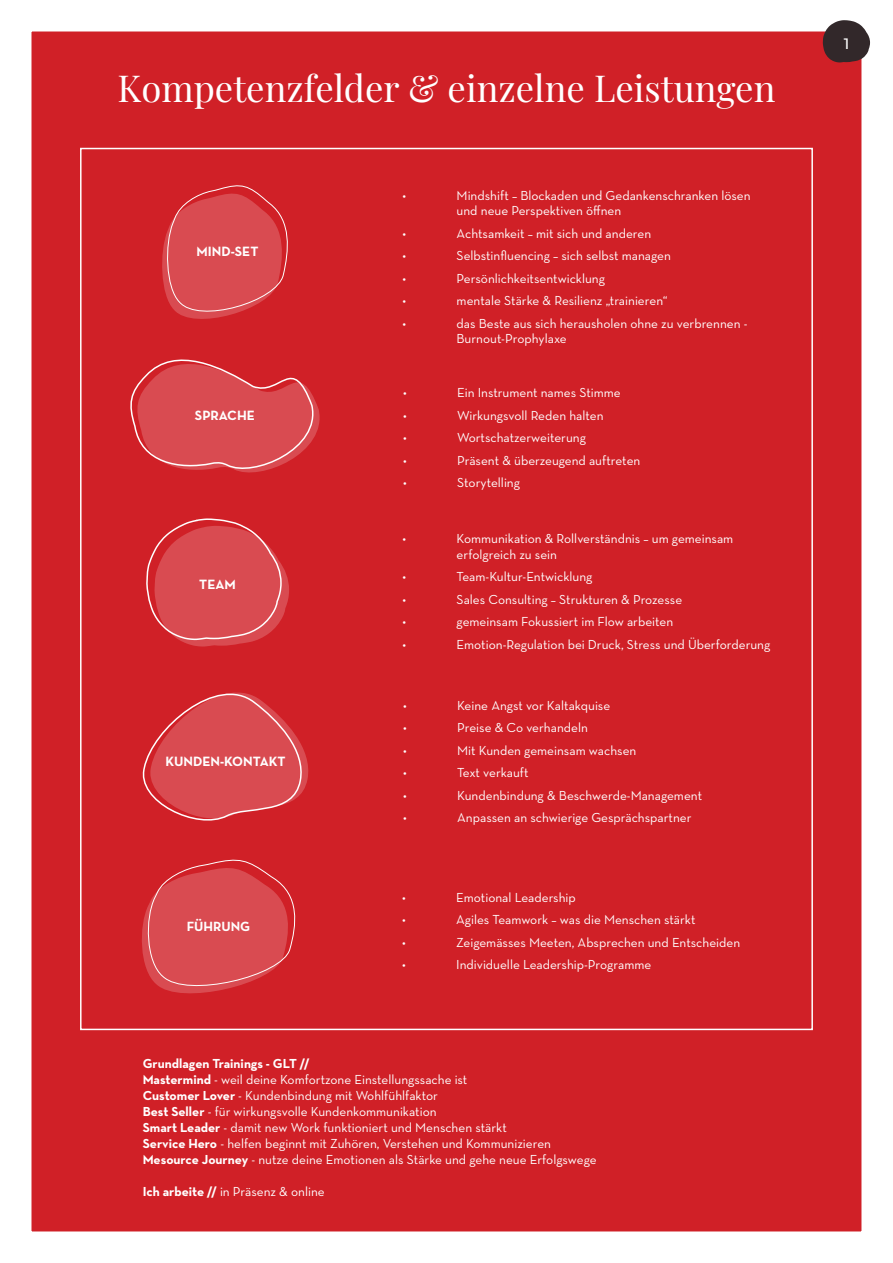
<style>
.page{position:relative;width:893px;height:1263px;background:#fff}
.page>*{position:absolute;margin:0;border:0;box-sizing:border-box;transform-origin:0 0}
.t1{font:36.45px "Playfair Display";color:#fff}
.t2{font:21px "Neutra Text";color:#fff}
.t3{font:700 13.65px "Neutra Text";color:#fff}
.t4{font:13.35px/15px "Neutra Text";color:#fff}
.t5{font:700 13.35px "Neutra Text";color:#fff}
.s1{font-weight:700}
</style>
<div class="page">
<div style="left:16px;top:16px;width:861px;height:1231px;background:#d02027"></div>
<div style="left:0;top:0;width:893px;height:1263px;border:32px solid #fff"></div>
<svg style="left:162px;top:185px;width:126px;height:134px"></svg>
<svg style="left:130px;top:359px;width:190px;height:114px"></svg>
<svg style="left:142px;top:692px;width:167px;height:129px"></svg>
<svg style="left:142px;top:859px;width:154px;height:135px"></svg>
<svg style="left:146px;top:518px;width:143px;height:128px"></svg>
<svg style="left:823px;top:20px;width:47px;height:42px;background:#564749"></svg>
<p class="t1" style="left:118px;top:60px;width:659px">Kompetenzfelder &amp; einzelne Leistungen</p>
<p class="t3" style="left:196px;top:243px;width:64px">MIND-SET</p>
<p class="t3" style="left:195px;top:407px;width:61px">SPRACHE</p>
<p class="t3" style="left:199px;top:576px;width:38px">TEAM</p>
<p class="t3" style="left:165px;top:753px;width:122px">KUNDEN-KONTAKT</p>
<p class="t3" style="left:187px;top:917px;width:65px">FÜHRUNG</p>
<p class="t4" style="left:403px;top:188px;width:5px">•</p>
<p class="t4" style="left:457px;top:188px;width:296px">Mindshift – Blockaden und Gedankenschranken lösen und neue Perspektiven öffnen</p>
<p class="t4" style="left:403px;top:226px;width:5px">•</p>
<p class="t4" style="left:457px;top:226px;width:196px">Achtsamkeit – mit sich und anderen</p>
<p class="t4" style="left:403px;top:248px;width:5px">•</p>
<p class="t4" style="left:457px;top:248px;width:216px">Selbstinfluencing – sich selbst managen</p>
<p class="t4" style="left:403px;top:271px;width:5px">•</p>
<p class="t4" style="left:457px;top:271px;width:150px">Persönlichkeitsentwicklung</p>
<p class="t4" style="left:403px;top:293px;width:5px">•</p>
<p class="t4" style="left:457px;top:293px;width:212px">mentale Stärke &amp; Resilienz „trainieren“</p>
<p class="t4" style="left:403px;top:316px;width:5px">•</p>
<p class="t4" style="left:457px;top:316px;width:292px">das Beste aus sich herausholen ohne zu verbrennen -<br>Burnout-Prophylaxe</p>
<p class="t4" style="left:403px;top:385px;width:5px">•</p>
<p class="t4" style="left:457px;top:385px;width:165px">Ein Instrument names Stimme</p>
<p class="t4" style="left:403px;top:408px;width:5px">•</p>
<p class="t4" style="left:457px;top:408px;width:148px">Wirkungsvoll Reden halten</p>
<p class="t4" style="left:403px;top:430px;width:5px">•</p>
<p class="t4" style="left:457px;top:430px;width:130px">Wortschatzerweiterung</p>
<p class="t4" style="left:403px;top:453px;width:5px">•</p>
<p class="t4" style="left:457px;top:453px;width:185px">Präsent &amp; überzeugend auftreten</p>
<p class="t4" style="left:403px;top:475px;width:5px">•</p>
<p class="t4" style="left:457px;top:475px;width:64px">Storytelling</p>
<p class="t4" style="left:403px;top:530px;width:5px">•</p>
<p class="t4" style="left:457px;top:530px;width:278px;line-height:15.9px">Kommunikation &amp; Rollverständnis – um gemeinsam erfolgreich zu sein</p>
<p class="t4" style="left:403px;top:569px;width:5px">•</p>
<p class="t4" style="left:457px;top:569px;width:137px">Team-Kultur-Entwicklung</p>
<p class="t4" style="left:403px;top:591px;width:5px">•</p>
<p class="t4" style="left:457px;top:591px;width:227px">Sales Consulting – Strukturen &amp; Prozesse</p>
<p class="t4" style="left:403px;top:614px;width:5px">•</p>
<p class="t4" style="left:457px;top:614px;width:218px">gemeinsam Fokussiert im Flow arbeiten</p>
<p class="t4" style="left:403px;top:636px;width:5px">•</p>
<p class="t4" style="left:457px;top:636px;width:315px">Emotion-Regulation bei Druck, Stress und Überforderung</p>
<p class="t4" style="left:403px;top:697px;width:5px">•</p>
<p class="t4" style="left:457px;top:697px;width:155px">Keine Angst vor Kaltakquise</p>
<p class="t4" style="left:403px;top:720px;width:5px">•</p>
<p class="t4" style="left:457px;top:720px;width:132px">Preise &amp; Co verhandeln</p>
<p class="t4" style="left:403px;top:742px;width:5px">•</p>
<p class="t4" style="left:457px;top:742px;width:181px">Mit Kunden gemeinsam wachsen</p>
<p class="t4" style="left:403px;top:765px;width:5px">•</p>
<p class="t4" style="left:457px;top:765px;width:73px">Text verkauft</p>
<p class="t4" style="left:403px;top:787px;width:5px">•</p>
<p class="t4" style="left:457px;top:787px;width:246px">Kundenbindung &amp; Beschwerde-Management</p>
<p class="t4" style="left:403px;top:810px;width:5px">•</p>
<p class="t4" style="left:457px;top:810px;width:236px">Anpassen an schwierige Gesprächspartner</p>
<p class="t4" style="left:402px;top:889px;width:5px">•</p>
<p class="t4" style="left:456px;top:889px;width:121px">Emotional Leadership</p>
<p class="t4" style="left:402px;top:912px;width:5px">•</p>
<p class="t4" style="left:456px;top:912px;width:241px">Agiles Teamwork – was die Menschen stärkt</p>
<p class="t4" style="left:402px;top:934px;width:5px">•</p>
<p class="t4" style="left:456px;top:934px;width:285px">Zeigemässes Meeten, Absprechen und Entscheiden</p>
<p class="t4" style="left:402px;top:957px;width:5px">•</p>
<p class="t4" style="left:456px;top:957px;width:197px">Individuelle Leadership-Programme</p>
<p class="t5" style="left:143px;top:1055px;width:168px">Grundlagen Trainings - GLT //</p>
<p class="t4" style="left:143px;top:1072px;width:326px"><span class="s1">Mastermind</span> - weil deine Komfortzone Einstellungssache ist</p>
<p class="t4" style="left:143px;top:1088px;width:297px"><span class="s1">Customer Lover</span> - Kundenbindung mit Wohlfühlfaktor</p>
<p class="t4" style="left:143px;top:1104px;width:295px"><span class="s1">Best Seller</span> - für wirkungsvolle Kundenkommunikation</p>
<p class="t4" style="left:143px;top:1120px;width:366px"><span class="s1">Smart Leader</span> - damit new Work funktioniert und Menschen stärkt</p>
<p class="t4" style="left:143px;top:1136px;width:410px"><span class="s1">Service Hero</span> - helfen beginnt mit Zuhören, Verstehen und Kommunizieren</p>
<p class="t4" style="left:143px;top:1152px;width:455px"><span class="s1">Mesource Journey</span> - nutze deine Emotionen als Stärke und gehe neue Erfolgswege</p>
<p class="t4" style="left:143px;top:1183px;width:184px"><span class="s1">Ich arbeite //</span> in Präsenz &amp; online</p>
<p class="t2" style="left:843px;top:29px;width:7px">1</p>
</div>
